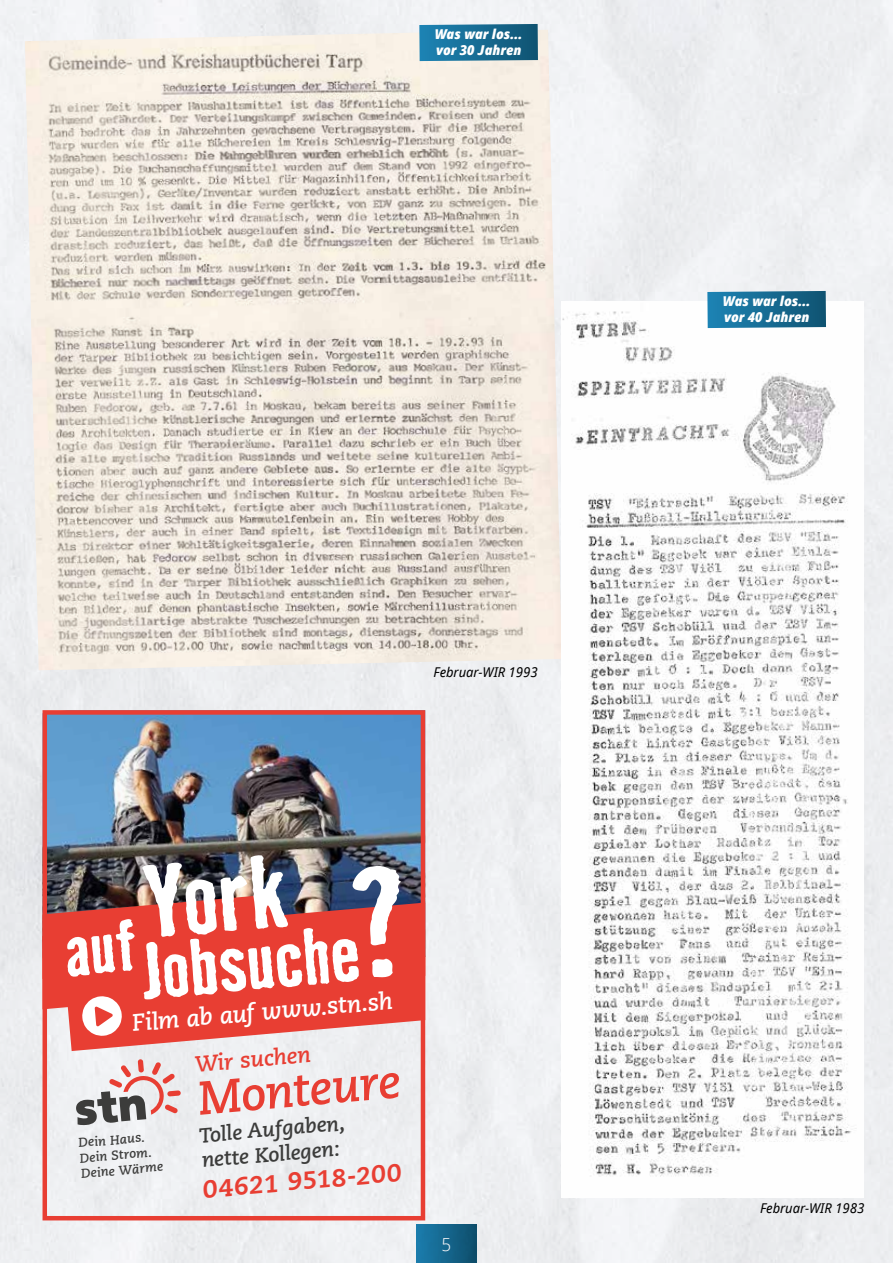
<style>
.page{position:relative;width:893px;height:1263px;background:#edeff1}
.page>*{position:absolute;margin:0;border:0;box-sizing:border-box;transform-origin:0 0}
.t1{font:700 95.1px "Badhouse";color:#fff}
.t2{font:700 73.65px "Badhouse";color:#fff}
.t3{font:italic 700 47.1px "Caecilia";color:#e83e33}
.t4{font:italic 800 24.45px "Caecilia";color:#e83e33}
.t5{font:italic 700 23.85px "Caecilia";color:#fff}
.t6{font:italic 700 22.2px "Caecilia";color:#e83e33}
.t7{font:italic 700 20.7px/24.9px "Caecilia";color:#3c3c3b}
.t8{font:300 18px "Avrile Sans";color:#fff}
.t9{font:italic 900 13.5px/16.4px "Avrile Sans";color:#fff}
.t10{font:italic 13.5px "Avrile Sans";color:#000}
.t11{font:italic 700 12.9px/15.5px "Caecilia";color:#3c3c3b}
.s1{font-size:145.05px}
</style>
<div class="page">
<img style="left:25px;top:30px;width:537px;height:640px">
<svg style="left:419px;top:24px;width:119px;height:37px;background:#1d6f95"></svg>
<img style="left:562px;top:302px;width:301px;height:895px">
<svg style="left:707px;top:291px;width:119px;height:37px;background:#1d6f96"></svg>
<img style="left:48px;top:715px;width:372px;height:179px">
<svg style="left:48px;top:894px;width:372px;height:157px;background:#dc554d"></svg>
<svg style="left:76px;top:1059px;width:105px;height:66px"></svg>
<div style="left:43px;top:710px;width:382px;height:510px;border:4px solid #e83e33"></div>
<p class="t9" style="left:435px;top:26px;width:89px">Was war los... vor 30 Jahren</p>
<p class="t10" style="left:434px;top:663px;width:106px">Februar-WIR 1993</p>
<h1 class="t1" style="left:136px;top:836px;width:148px;rotate:-5deg">York</h1>
<h2 class="t2" style="left:62px;top:926px;width:349px;rotate:-5deg"><sup>auf</sup>Jobsuche<span class="s1">?</span></h2>
<h3 class="t5" style="left:131px;top:1009px;width:263px;rotate:-5deg">Film ab auf www.stn.sh</h3>
<p class="t11" style="left:78px;top:1135px;width:84px;rotate:-5deg">Dein Haus.<br>Dein Strom.<br>Deine Wärme</p>
<h3 class="t6" style="left:194px;top:1052px;width:117px;rotate:-5deg">Wir suchen</h3>
<h3 class="t3" style="left:196px;top:1071px;width:204px;rotate:-5deg">Monteure</h3>
<h3 class="t7" style="left:198px;top:1123px;width:148px;rotate:-5deg">Tolle Aufgaben, nette Kollegen:</h3>
<h3 class="t4" style="left:202px;top:1175px;width:201px;rotate:-5deg">04621 9518-200</h3>
<h3 class="t8" style="left:442px;top:1232px;width:11px">5</h3>
<p class="t9" style="left:723px;top:293px;width:89px">Was war los... vor 40 Jahren</p>
<p class="t10" style="left:760px;top:1198px;width:106px">Februar-WIR 1983</p>
</div>
